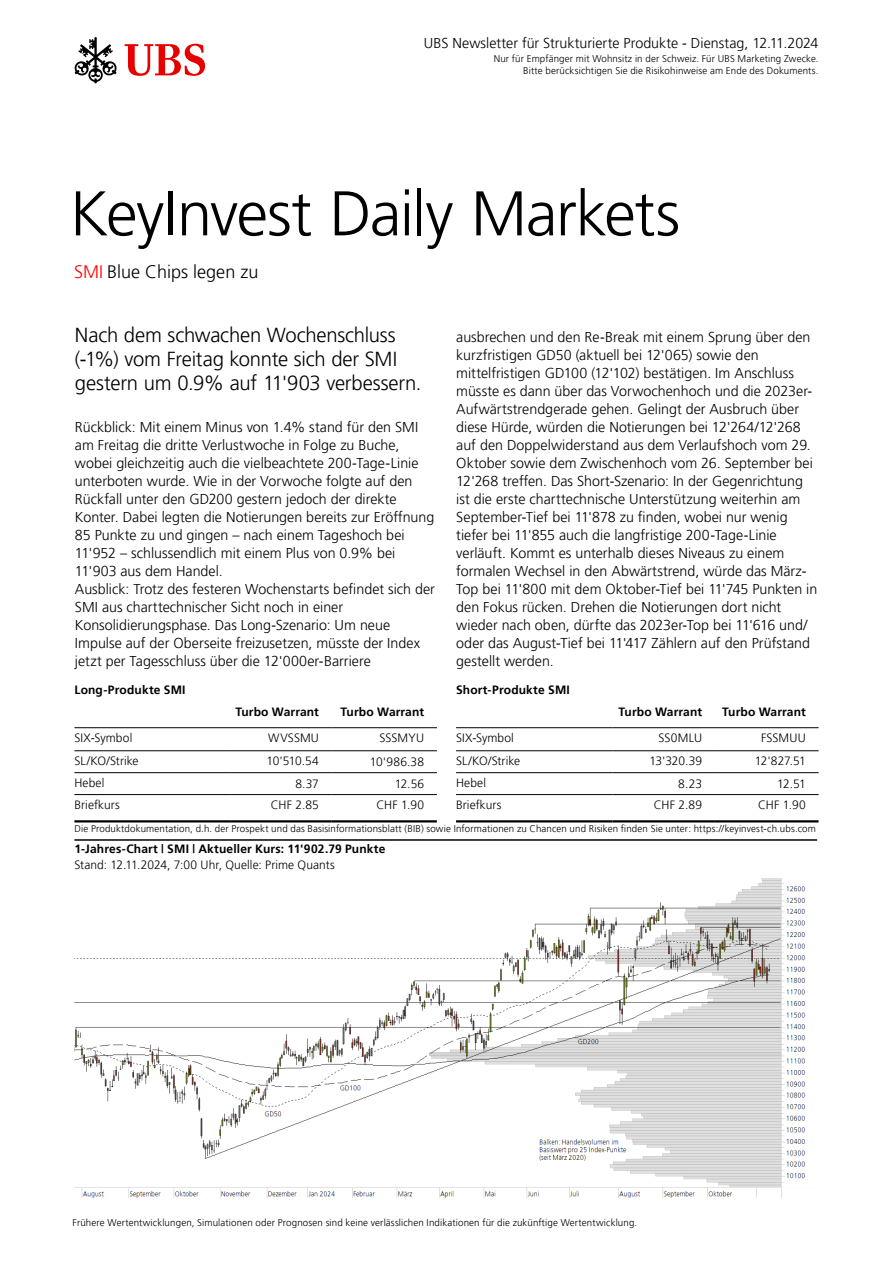
<style>
.page{position:relative;width:893px;height:1263px;background:#fff}
.page>*{position:absolute;margin:0;border:0;box-sizing:border-box;transform-origin:0 0}
.t1{font:300 63px "Frutiger 45";letter-spacing:-.02em;color:#000}
.t2{font:300 20.25px/24px "Frutiger 45";letter-spacing:-.01em;color:#000}
.t3{font:300 18px "Frutiger 45";color:#000}
.t4{font:300 14.25px/18px "Frutiger 45";color:#000}
.t5{font:300 12px "Frutiger 45";letter-spacing:.01em;color:#000}
.t6{font:300 12px "Frutiger 45";letter-spacing:.01em;color:#000}
.t7{font:300 9.75px/12px "Frutiger 45";letter-spacing:.015em;color:#000;text-align:right}
.s1{color:#f00}
</style>
<div class="page">
<svg style="left:125px;top:44px;width:80px;height:32px"></svg>
<svg style="left:74px;top:37px;width:43px;height:46px"></svg>
<img style="left:74px;top:878px;width:732px;height:319px">
<hr style="left:456px;top:727px;width:156px;height:1px;background:#000">
<hr style="left:612px;top:727px;width:103px;height:1px;background:#000">
<hr style="left:715px;top:727px;width:104px;height:1px;background:#000">
<hr style="left:456px;top:750px;width:156px;height:1px;background:#000">
<hr style="left:612px;top:750px;width:103px;height:1px;background:#000">
<hr style="left:715px;top:750px;width:104px;height:1px;background:#000">
<hr style="left:456px;top:772px;width:156px;height:1px;background:#000">
<hr style="left:612px;top:772px;width:103px;height:1px;background:#000">
<hr style="left:715px;top:772px;width:104px;height:1px;background:#000">
<hr style="left:456px;top:794px;width:156px;height:1px;background:#000">
<hr style="left:612px;top:794px;width:103px;height:1px;background:#000">
<hr style="left:715px;top:794px;width:104px;height:1px;background:#000">
<hr style="left:456px;top:820px;width:156px;height:2px;background:#000">
<hr style="left:612px;top:820px;width:103px;height:2px;background:#000">
<hr style="left:715px;top:820px;width:104px;height:2px;background:#000">
<hr style="left:74px;top:839px;width:743px;height:2px;background:#000">
<hr style="left:74px;top:727px;width:157px;height:1px;background:#000">
<hr style="left:231px;top:727px;width:101px;height:1px;background:#000">
<hr style="left:332px;top:727px;width:105px;height:1px;background:#000">
<hr style="left:74px;top:750px;width:157px;height:1px;background:#000">
<hr style="left:231px;top:750px;width:101px;height:1px;background:#000">
<hr style="left:74px;top:772px;width:157px;height:1px;background:#000">
<hr style="left:332px;top:750px;width:105px;height:1px;background:#000">
<hr style="left:231px;top:772px;width:101px;height:1px;background:#000">
<hr style="left:332px;top:772px;width:105px;height:1px;background:#000">
<hr style="left:74px;top:794px;width:157px;height:1px;background:#000">
<hr style="left:231px;top:794px;width:101px;height:1px;background:#000">
<hr style="left:332px;top:794px;width:105px;height:1px;background:#000">
<hr style="left:74px;top:820px;width:157px;height:2px;background:#000">
<hr style="left:231px;top:820px;width:101px;height:2px;background:#000">
<hr style="left:332px;top:820px;width:105px;height:2px;background:#000">
<p class="t4" style="left:424px;top:34px;width:396px">UBS Newsletter für Strukturierte Produkte - Dienstag, 12.11.2024</p>
<p class="t7" style="left:494px;top:53px;width:326px">Nur für Empfänger mit Wohnsitz in der Schweiz. Für UBS Marketing Zwecke.<br>Bitte berücksichtigen Sie die Risikohinweise am Ende des Dokuments.</p>
<h1 class="t1" style="left:70px;top:177px;width:612px">KeyInvest Daily Markets</h1>
<p class="t3" style="left:74px;top:261px;width:186px"><span class="s1">SMI</span> Blue Chips legen zu</p>
<h2 class="t2" style="left:75px;top:323px;width:348px">Nach dem schwachen Wochenschluss (-1%) vom Freitag konnte sich der SMI gestern um 0.9% auf 11'903 verbessern.</h2>
<p class="t4" style="left:75px;top:418px;width:362px">Rückblick: Mit einem Minus von 1.4% stand für den SMI am Freitag die dritte Verlustwoche in Folge zu Buche, wobei gleichzeitig auch die vielbeachtete 200-Tage-Linie unterboten wurde. Wie in der Vorwoche folgte auf den Rückfall unter den GD200 gestern jedoch der direkte Konter. Dabei legten die Notierungen bereits zur Eröffnung 85 Punkte zu und gingen – nach einem Tageshoch bei 11'952 – schlussendlich mit einem Plus von 0.9% bei 11'903 aus dem Handel.<br>Ausblick: Trotz des festeren Wochenstarts befindet sich der SMI aus charttechnischer Sicht noch in einer Konsolidierungsphase. Das Long-Szenario: Um neue Impulse auf der Oberseite freizusetzen, müsste der Index jetzt per Tagesschluss über die 12'000er-Barriere</p>
<p class="t4" style="left:456px;top:328px;width:363px">ausbrechen und den Re-Break mit einem Sprung über den kurzfristigen GD50 (aktuell bei 12'065) sowie den mittelfristigen GD100 (12'102) bestätigen. Im Anschluss müsste es dann über das Vorwochenhoch und die 2023er-Aufwärtstrendgerade gehen. Gelingt der Ausbruch über diese Hürde, würden die Notierungen bei 12'264/12'268 auf den Doppelwiderstand aus dem Verlaufshoch vom 29.<br>Oktober sowie dem Zwischenhoch vom 26. September bei 12'268 treffen. Das Short-Szenario: In der Gegenrichtung ist die erste charttechnische Unterstützung weiterhin am September-Tief bei 11'878 zu finden, wobei nur wenig tiefer bei 11'855 auch die langfristige 200-Tage-Linie verläuft. Kommt es unterhalb dieses Niveaus zu einem formalen Wechsel in den Abwärtstrend, würde das März-Top bei 11'800 mit dem Oktober-Tief bei 11'745 Punkten in den Fokus rücken. Drehen die Notierungen dort nicht wieder nach oben, dürfte das 2023er-Top bei 11'616 und/ oder das August-Tief bei 11'417 Zählern auf den Prüfstand gestellt werden.</p>
<p class="t6" style="left:74px;top:682px;width:113px">Long-Produkte SMI</p>
<p class="t6" style="left:456px;top:682px;width:115px">Short-Produkte SMI</p>
<p class="t6" style="left:235px;top:705px;width:85px">Turbo Warrant</p>
<p class="t6" style="left:341px;top:705px;width:85px">Turbo Warrant</p>
<p class="t6" style="left:618px;top:705px;width:85px">Turbo Warrant</p>
<p class="t6" style="left:722px;top:705px;width:85px">Turbo Warrant</p>
<p class="t5" style="left:74px;top:731px;width:59px">SIX-Symbol</p>
<p class="t5" style="left:268px;top:731px;width:52px">WVSSMU</p>
<p class="t5" style="left:379px;top:731px;width:46px">SSSMYU</p>
<p class="t5" style="left:74px;top:754px;width:66px">SL/KO/Strike</p>
<p class="t5" style="left:267px;top:754px;width:54px">10'510.54</p>
<p class="t5" style="left:370px;top:755px;width:56px">10'986.38</p>
<p class="t5" style="left:74px;top:776px;width:32px">Hebel</p>
<p class="t5" style="left:295px;top:777px;width:25px">8.37</p>
<p class="t5" style="left:395px;top:777px;width:31px">12.56</p>
<p class="t5" style="left:74px;top:798px;width:47px">Briefkurs</p>
<p class="t5" style="left:271px;top:798px;width:50px">CHF 2.85</p>
<p class="t5" style="left:376px;top:798px;width:49px">CHF 1.90</p>
<p class="t5" style="left:456px;top:731px;width:59px">SIX-Symbol</p>
<p class="t5" style="left:658px;top:731px;width:45px">SS0MLU</p>
<p class="t5" style="left:761px;top:731px;width:46px">FSSMUU</p>
<p class="t5" style="left:456px;top:754px;width:66px">SL/KO/Strike</p>
<p class="t5" style="left:649px;top:754px;width:54px">13'320.39</p>
<p class="t5" style="left:755px;top:754px;width:53px">12'827.51</p>
<p class="t5" style="left:456px;top:776px;width:32px">Hebel</p>
<p class="t5" style="left:678px;top:777px;width:25px">8.23</p>
<p class="t5" style="left:777px;top:777px;width:30px">12.51</p>
<p class="t5" style="left:456px;top:798px;width:47px">Briefkurs</p>
<p class="t5" style="left:654px;top:798px;width:50px">CHF 2.89</p>
<p class="t5" style="left:758px;top:798px;width:49px">CHF 1.90</p>
<p class="t7" style="left:74px;top:822px;width:743px">Die Produktdokumentation, d.h. der Prospekt und das Basisinformationsblatt (BIB) sowie Informationen zu Chancen und Risiken finden Sie unter: https://keyinvest-ch.ubs.com</p>
<p class="t6" style="left:74px;top:842px;width:312px">1-Jahres-Chart | SMI | Aktueller Kurs: 11'902.79 Punkte</p>
<p class="t5" style="left:74px;top:858px;width:262px">Stand: 12.11.2024, 7:00 Uhr, Quelle: Prime Quants</p>
<p class="t7" style="left:73px;top:1216px;width:566px">Frühere Wertentwicklungen, Simulationen oder Prognosen sind keine verlässlichen Indikationen für die zukünftige Wertentwicklung.</p>
</div>
